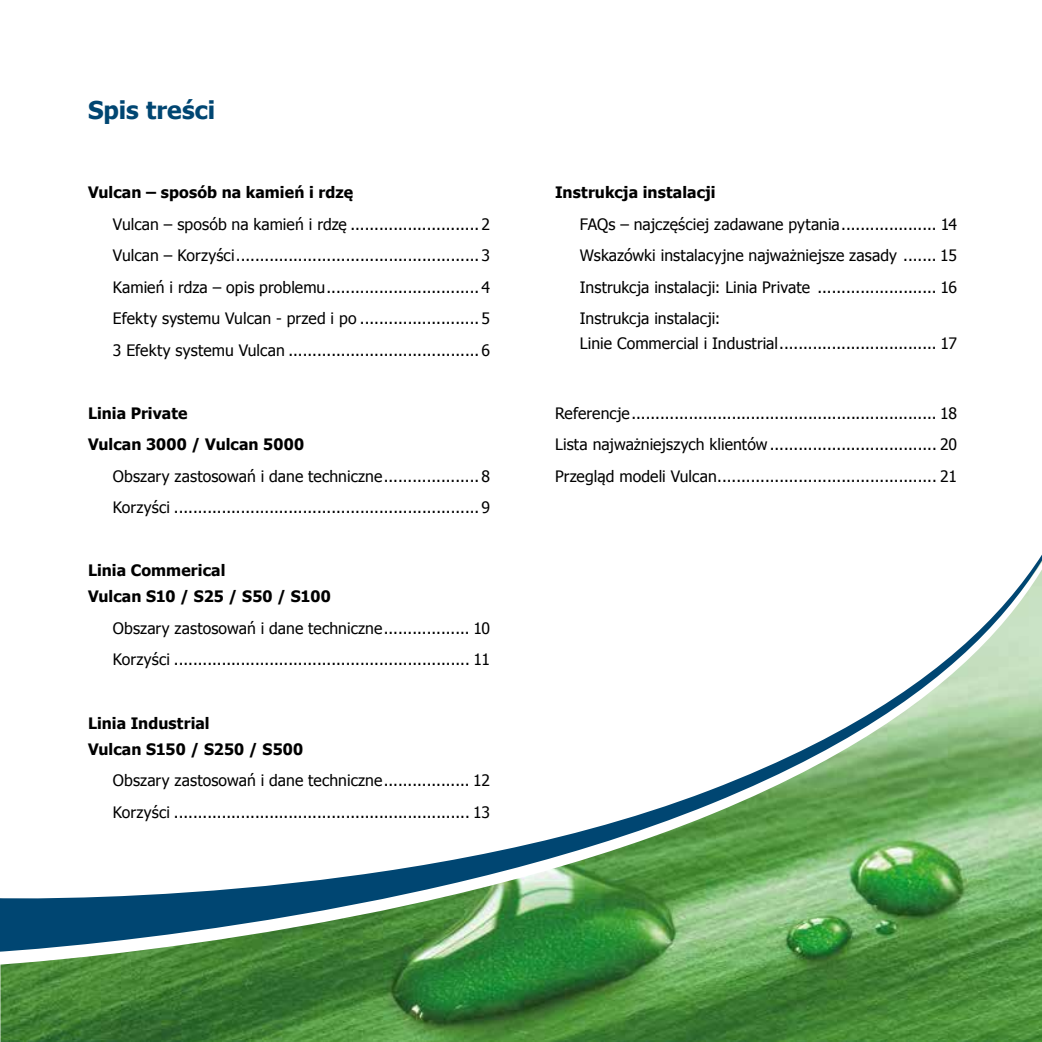
<style>
.page{position:relative;width:1042px;height:1042px;background:#fff}
.page>*{position:absolute;margin:0;border:0;box-sizing:border-box;transform-origin:0 0}
.t1{font:700 24.5px "Tahoma";letter-spacing:.005em;color:#004672}
.t2{font:15.75px/31.5px "Tahoma";letter-spacing:.005em;color:#000;text-align:justify}
.t3{font:700 15.75px/26.2px "Tahoma";letter-spacing:.005em;color:#000}
</style>
<div class="page">
<img style="left:0;top:964px;width:1042px;height:78px">
<svg style="left:0;top:951px;width:1042px;height:13px;background:#55954e"></svg>
<svg style="left:0;top:554px;width:1042px;height:397px"></svg>
<h1 class="t1" style="left:88px;top:93px;width:129px">Spis treści</h1>
<p class="t3" style="left:88px;top:178px;width:267px">Vulcan – sposób na kamień i rdzę</p>
<p class="t2" style="left:113px;top:207px;width:379px">Vulcan – sposób na kamień i rdzę ...........................2<br>Vulcan – Korzyści...................................................3<br>Kamień i rdza – opis problemu................................4<br>Efekty systemu Vulcan - przed i po .........................5<br>3 Efekty systemu Vulcan ........................................6</p>
<p class="t3" style="left:88px;top:396px;width:218px;line-height:31.5px">Linia Private<br>Vulcan 3000 / Vulcan 5000</p>
<p class="t2" style="left:113px;top:459px;width:379px">Obszary zastosowań i dane techniczne....................8<br>Korzyści ................................................................9</p>
<p class="t3" style="left:88px;top:556px;width:244px">Linia Commerical<br>Vulcan S10 / S25 / S50 / S100</p>
<p class="t2" style="left:113px;top:612px;width:379px">Obszary zastosowań i dane techniczne.................. 10<br>Korzyści .............................................................. 11</p>
<p class="t3" style="left:88px;top:709px;width:217px">Linia Industrial<br>Vulcan S150 / S250 / S500</p>
<p class="t2" style="left:113px;top:764px;width:379px">Obszary zastosowań i dane techniczne.................. 12<br>Korzyści .............................................................. 13</p>
<p class="t3" style="left:555px;top:178px;width:162px">Instrukcja instalacji</p>
<p class="t2" style="left:580px;top:207px;width:379px">FAQs – najczęściej zadawane pytania.................... 14<br>Wskazówki instalacyjne najważniejsze zasady ....... 15<br>Instrukcja instalacji: Linia Private ......................... 16<br>Instrukcja instalacji:</p>
<p class="t2" style="left:580px;top:326px;width:379px">Linie Commercial i Industrial................................. 17</p>
<p class="t2" style="left:555px;top:396px;width:403px">Referencje................................................................ 18<br>Lista najważniejszych klientów................................... 20<br>Przegląd modeli Vulcan.............................................. 21</p>
</div>
